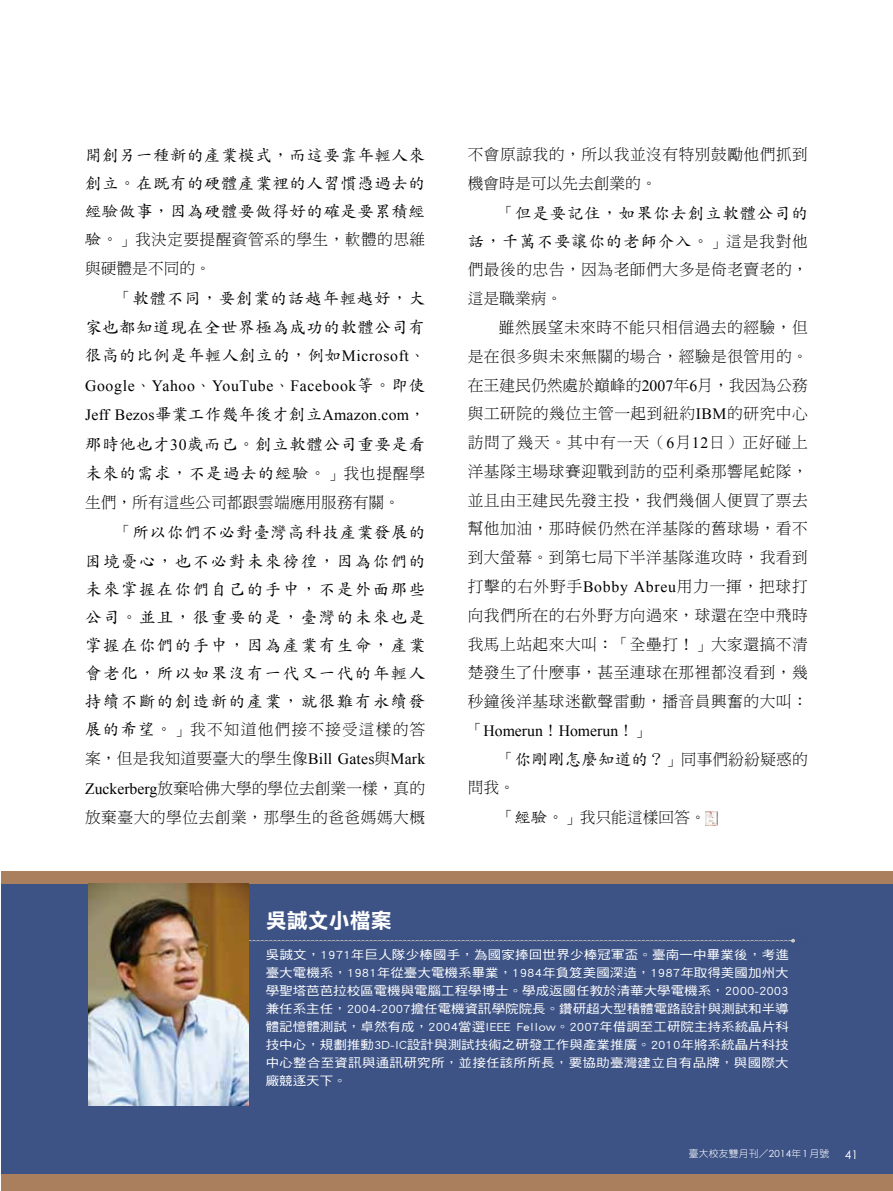
<style>
.page{position:relative;width:893px;height:1191px;background:#fff}
.page>*{position:absolute;margin:0;border:0;box-sizing:border-box;transform-origin:0 0}
.t1{font:21px "DF Li Hei Std W7";color:#fff}
.t2{font:16.5px/27.9px "DF Kai Shu Std W5";letter-spacing:.045em;color:#000;text-align:right}
.t3{font:15.75px/28.8px "DF Ming Std W3";letter-spacing:.03em;color:#000}
.t4{font:15.75px/29.4px "Times New Roman";letter-spacing:.04em;color:#000}
.t5{font:15.75px "DF Ming Std W3";color:#000}
.t6{font:15.75px "DF Ming Std W3";letter-spacing:.01em;color:#000}
.t7{font:15.75px "Times New Roman";letter-spacing:.015em;color:#000}
.t8{font:12.15px/18px "DF Hei Std W5";letter-spacing:.02em;color:#fff;text-align:justify;scale:1.11 1}
.t9{font:12px "Century Gothic";color:#fff}
.t10{font:9.75px "DF Yuan Std W3";letter-spacing:.025em;color:#fff}
.s1{font-family:"DF Kai Shu Std W5";font-size:16.5px}
.s2{font-family:"DF Ming Std W3";font-size:15.75px}
.s3{font-family:"Times New Roman";font-size:15.75px}
.s4{font-family:"DF Ming Std W3"}
.s5{font-family:"Times New Roman"}
.s6{font-family:"Century Gothic"}
</style>
<div class="page">
<div style="left:1px;top:871px;width:892px;height:13px;background:#aa7f5d"></div>
<div style="left:1px;top:884px;width:892px;height:232px;background:#3d5386"></div>
<div style="left:249px;top:935px;width:548px;height:8px;background:#000;opacity:.25"></div>
<div style="left:1px;top:1106px;width:892px;height:83px;background:#3d5386"></div>
<div style="left:1px;top:1174px;width:892px;height:17px;background:#aa7f5d"></div>
<img style="left:89px;top:884px;width:160px;height:222px">
<img style="left:706px;top:811px;width:11px;height:14px">
<p class="t2" style="left:85px;top:141px;width:342px;text-align:justify">開創另一種新的產業模式，而這要靠年輕人來創立。在既有的硬體產業裡的人習慣憑過去的經驗做事，因為硬體要做得好的確是要累積經</p>
<p class="t3" style="left:85px;top:224px;width:342px"><span class="s1">驗。</span>」我決定要提醒資管系的學生，軟體的思維與硬體是不同的。</p>
<p class="t2" style="left:85px;top:283px;width:342px;line-height:29.4px"><span class="s2">「</span>軟體不同，要創業的話越年輕越好，大<br>家也都知道現在全世界極為成功的軟體公司有</p>
<p class="t2" style="left:85px;top:341px;width:342px">很高的比例是年輕人創立的，例如<span class="s3">Microsoft</span><span class="s2">、</span></p>
<p class="t4" style="left:85px;top:370px;width:342px">Google<span class="s4">、</span>Yahoo<span class="s4">、</span>YouTube<span class="s4">、</span>Facebook<span class="s1">等。即使<br></span>Jeff Bezos<span class="s1">畢業工作幾年後才創立</span>Amazon.com<span class="s4">，</span></p>
<p class="t2" style="left:85px;top:429px;width:342px;line-height:29.4px;text-align:left">那時他也才<span class="s3">30</span>歲而已。創立軟體公司重要是看未來的需求，不是過去的經驗。<span class="s2">」我也提醒學</span></p>
<p class="t5" style="left:85px;top:494px;width:317px">生們，所有這些公司都跟雲端應用服務有關。</p>
<p class="t2" style="left:85px;top:517px;width:342px;line-height:29.4px"><span class="s2">「</span>所以你們不必對臺灣高科技產業發展的<br>困境憂心，也不必對未來徬徨，因為你們的</p>
<p class="t2" style="left:85px;top:575px;width:342px;text-align:justify">未來掌握在你們自己的手中，不是外面那些公司。並且，很重要的是，臺灣的未來也是掌握在你們的手中，因為產業有生命，產業會老化，所以如果沒有一代又一代的年輕人持續不斷的創造新的產業，就很難有永續發</p>
<p class="t3" style="left:85px;top:714px;width:342px;line-height:29.2px;text-align:justify"><span class="s1">展的希望。</span>」我不知道他們接不接受這樣的答案，但是我知道要臺大的學生像<span class="s5">Bill Gates</span>與<span class="s5">Mark Zuckerberg</span>放棄哈佛大學的學位去創業一樣，真的放棄臺大的學位去創業，那學生的爸爸媽媽大概</p>
<p class="t3" style="left:468px;top:140px;width:342px">不會原諒我的，所以我並沒有特別鼓勵他們抓到機會時是可以先去創業的。</p>
<p class="t2" style="left:468px;top:198px;width:342px;line-height:28.8px"><span class="s2">「</span>但是要記住，如果你去創立軟體公司的<br>話，千萬不要讓你的老師介入。<span class="s2">」這是我對他</span></p>
<p class="t3" style="left:468px;top:255px;width:342px">們最後的忠告，因為老師們大多是倚老賣老的，這是職業病。</p>
<p class="t3" style="left:468px;top:313px;width:342px;text-align:justify;text-indent:31px">雖然展望未來時不能只相信過去的經驗，但是在很多與未來無關的場合，經驗是很管用的。在王建民仍然處於巔峰的<span class="s5">2007</span>年<span class="s5">6</span>月，我因為公務與工研院的幾位主管一起到紐約<span class="s5">IBM</span>的研究中心訪問了幾天。其中有一天（<span class="s5">6</span>月<span class="s5">12</span>日）正好碰上洋基隊主場球賽迎戰到訪的亞利桑那響尾蛇隊，並且由王建民先發主投，我們幾個人便買了票去幫他加油，那時候仍然在洋基隊的舊球場，看不到大螢幕。到第七局下半洋基隊進攻時，我看到打擊的右外野手<span class="s5">Bobby Abreu</span>用力一揮，把球打向我們所在的右外野方向過來，球還在空中飛時我馬上站起來大叫：「全壘打！」大家還搞不清楚發生了什麼事，甚至連球在那裡都沒看到，幾秒鐘後洋基球迷歡聲雷動，播音員興奮的大叫：</p>
<p class="t7" style="left:468px;top:720px;width:183px"><span class="s4">「</span>Homerun<span class="s4">！</span>Homerun<span class="s4">！」</span></p>
<p class="t6" style="left:499px;top:751px;width:311px">「<span class="s1">你剛剛怎麼知道的？</span>」同事們紛紛疑惑的</p>
<p class="t3" style="left:468px;top:773px;width:49px">問我。</p>
<p class="t5" style="left:499px;top:808px;width:208px">「<span class="s1">經驗。</span>」我只能這樣回答。</p>
<h1 class="t1" style="left:266px;top:909px;width:127px">吳誠文小檔案</h1>
<p class="t8" style="left:266px;top:945px;width:473px">吳誠文，1971年巨人隊少棒國手，為國家捧回世界少棒冠軍盃。臺南一中畢業後，考進臺大電機系，1981年從臺大電機系畢業，1984年負笈美國深造，1987年取得美國加州大學聖塔芭芭拉校區電機與電腦工程學博士。學成返國任教於清華大學電機系，2000-2003兼任系主任，2004-2007擔任電機資訊學院院長。鑽研超大型積體電路設計與測試和半導體記憶體測試，卓然有成，2004當選IEEE Fellow。2007年借調至工研院主持系統晶片科技中心，規劃推動3D-IC設計與測試技術之研發工作與產業推廣。2010年將系統晶片科技中心整合至資訊與通訊研究所，並接任該所所長，要協助臺灣建立自有品牌，與國際大廠競逐天下。</p>
<p class="t10" style="left:689px;top:1148px;width:142px">臺大校友雙月刊／<span class="s6">2014</span>年<span class="s6">1</span>月號</p>
<p class="t9" style="left:845px;top:1147px;width:15px">41</p>
</div>
